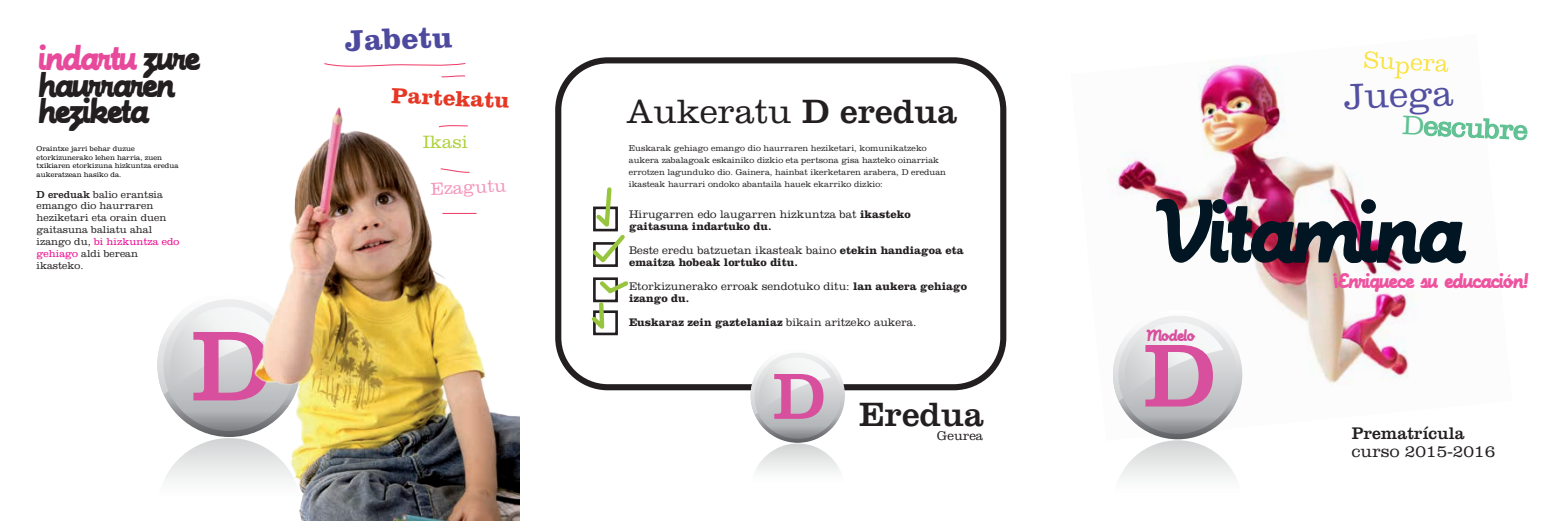
<style>
.page{position:relative;width:1563px;height:521px;background:#fff}
.page>*{position:absolute;margin:0;border:0;box-sizing:border-box;transform-origin:0 0}
.t1{font:79.89px "Manuscript";color:#011622}
.t2{font:300 37.19px "Clarendon";color:#5250a1}
.t3{font:300 35px "Clarendon";color:#231f20}
.t4{font:35px "Clarendon";color:#231f20}
.t5{font:32.29px/26.6px "Manuscript";color:#231f20}
.t6{font:700 30.62px "Clarendon";color:#4d499e}
.t7{font:300 27.82px "Clarendon";color:#61c193}
.t8{font:700 22.57px "Clarendon";color:#e63724}
.t9{font:18.81px "Manuscript";color:#ee539f}
.t10{font:300 18.55px "Clarendon";color:#afd13d}
.t11{font:300 18.11px "Clarendon";color:#f496ba}
.t12{font:300 17.5px "Clarendon";color:#231f20}
.t13{font:17.5px "Clarendon";color:#231f20}
.t14{font:14.79px "Manuscript";color:#d74f9d}
.t15{font:300 13.12px "Clarendon";color:#231f20}
.t16{font:300 11.38px/12px "Clarendon";color:#231f20}
.t17{font:700 11.38px/12px "Clarendon";color:#231f20}
.t18{font:300 10.5px/12px "Clarendon";color:#231f20}
.t19{font:300 8.75px/12px "Clarendon";color:#231f20}
.t20{font:300 7.44px/8.7px "Clarendon";color:#000}
.s1{color:#e84a9b}
.s2{font-weight:400}
.s3{color:#ed028c}
.s4{font-weight:700}
.s5{font-weight:300}
</style>
<div class="page">
<svg style="left:157px;top:299px;width:74px;height:182px"></svg>
<img style="left:231px;top:107px;width:288px;height:414px">
<svg style="left:324px;top:63px;width:142px;height:4px"></svg>
<svg style="left:441px;top:75px;width:25px;height:3px"></svg>
<svg style="left:438px;top:125px;width:31px;height:3px"></svg>
<svg style="left:440px;top:168px;width:30px;height:5px"></svg>
<hr style="left:442px;top:213px;width:34px;height:1px;background:#ee3864">
<div style="left:593px;top:242px;width:25px;height:25px;border:3px solid #231f20"></div>
<svg style="left:592px;top:187px;width:33px;height:79px"></svg>
<svg style="left:591px;top:277px;width:38px;height:59px"></svg>
<div style="left:555px;top:57px;width:451px;height:333px;border:6px solid #231f20;border-radius:50px"></div>
<svg style="left:750px;top:353px;width:95px;height:119px"></svg>
<img style="left:1113px;top:57px;width:336px;height:327px">
<svg style="left:1423px;top:118px;width:105px;height:80px"></svg>
<svg style="left:1364px;top:51px;width:84px;height:28px"></svg>
<svg style="left:1113px;top:310px;width:129px;height:169px"></svg>
<h3 class="t5" style="left:39px;top:45px;width:162px"><span class="s1">indartu</span> zure haurraren heziketa</h3>
<p class="t20" style="left:37px;top:144px;width:143px">Oraintxe jarri behar duzue etorkizunerako lehen harria, zuen txikiaren etorkizuna hizkuntza eredua aukeratzean hasiko da.</p>
<p class="t18" style="left:37px;top:188px;width:144px"><span class="s2">D ereduak</span> balio erantsia emango dio haurraren heziketari eta orain duen gaitasuna baliatu ahal izango du, <span class="s3">bi hizkuntza edo gehiago</span> aldi berean ikasteko.</p>
<h3 class="t6" style="left:345px;top:22px;width:109px;rotate:-2deg">Jabetu</h3>
<h3 class="t8" style="left:392px;top:81px;width:119px;rotate:3deg">Partekatu</h3>
<h3 class="t10" style="left:423px;top:131px;width:47px">Ikasi</h3>
<h3 class="t11" style="left:430px;top:179px;width:77px;rotate:-3deg">Ezagutu</h3>
<h3 class="t3" style="left:626px;top:91px;width:332px">Aukeratu <span class="s2">D eredua</span></h3>
<p class="t19" style="left:629px;top:142px;width:319px">Euskarak gehiago emango dio haurraren heziketari, komunikatzeko aukera zabalagoak eskainiko dizkio eta pertsona gisa hazteko oinarriak errotzen lagunduko dio. Gainera, hainbat ikerketaren arabera, D ereduan ikasteak haurrari ondoko abantaila hauek ekarriko dizkio:</p>
<h3 class="t16" style="left:629px;top:208px;width:283px">Hirugarren edo laugarren hizkuntza bat <span class="s4">ikasteko gaitasuna indartuko du.</span></h3>
<h3 class="t17" style="left:629px;top:244px;width:336px"><span class="s5">Beste eredu batzuetan ikasteak baino</span> etekin handiagoa eta emaitza hobeak lortuko ditu.</h3>
<h3 class="t16" style="left:629px;top:280px;width:339px">Etorkizunerako erroak sendotuko ditu: <span class="s4">lan aukera gehiago izango du.</span></h3>
<h3 class="t17" style="left:629px;top:316px;width:289px">Euskaraz zein gaztelaniaz <span class="s5">bikain aritzeko aukera.</span></h3>
<h3 class="t4" style="left:859px;top:393px;width:126px">Eredua</h3>
<h3 class="t15" style="left:937px;top:428px;width:47px">Geurea</h3>
<h2 class="t2" style="left:1343px;top:75px;width:111px;rotate:-2deg">Juega</h2>
<h3 class="t7" style="left:1403px;top:108px;width:127px;rotate:3deg">Descubre</h3>
<h1 class="t1" style="left:1156px;top:183px;width:308px">Vitamina</h1>
<h3 class="t9" style="left:1333px;top:270px;width:197px">¡Enriquece su educación!</h3>
<h3 class="t14" style="left:1146px;top:326px;width:49px">Modelo</h3>
<h3 class="t13" style="left:1351px;top:423px;width:114px">Prematrícula</h3>
<h3 class="t12" style="left:1351px;top:441px;width:145px">curso 2015-2016</h3>
</div>
